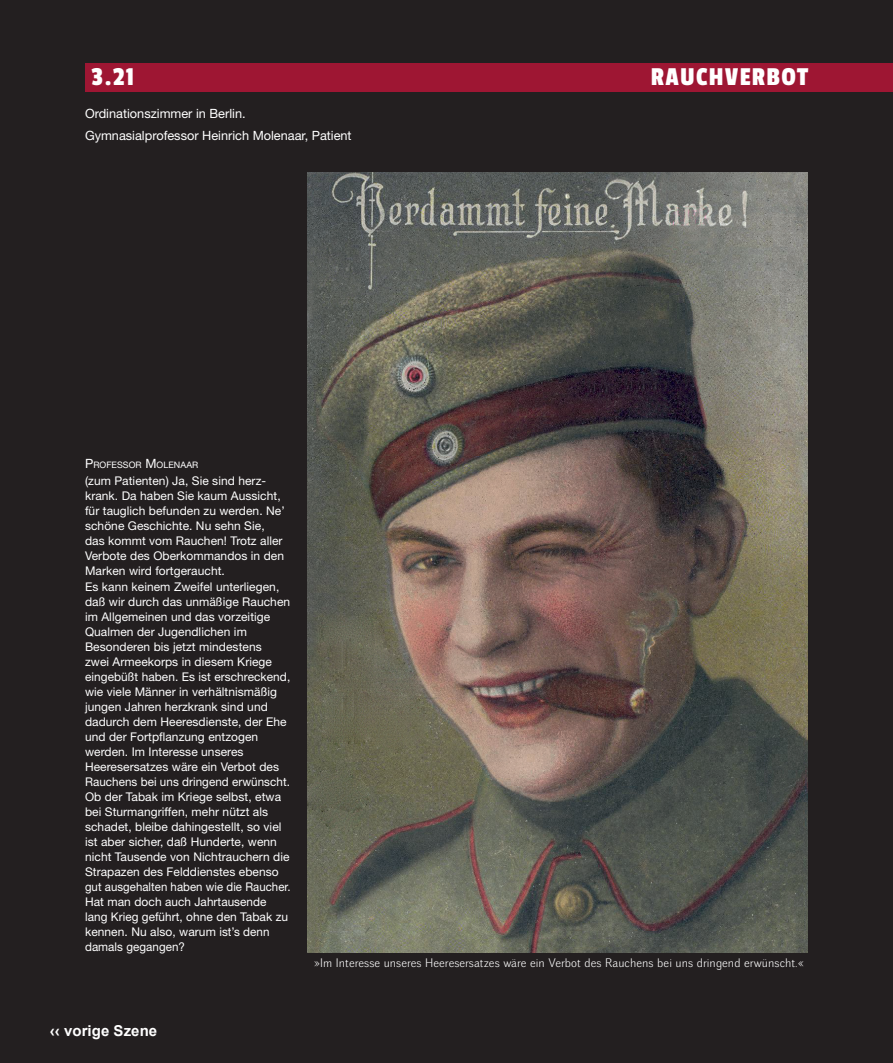
<style>
.page{position:relative;width:893px;height:1063px;background:#231f20}
.page>*{position:absolute;margin:0;border:0;box-sizing:border-box;transform-origin:0 0}
.t1{font:27px "Passion One";letter-spacing:.05em;color:#fff}
.t2{font:700 15px "Arial";letter-spacing:.005em;color:#fff}
.t3{font:12.75px/21.8px "Helvetica Neue";color:#fff}
.t4{font:12px/15px "Helvetica Neue";letter-spacing:.005em;color:#fff}
.t5{font:12px "Walbaum Grotesk 32 Pro";letter-spacing:.005em;color:#fff}
.t6{font:8.85px "Helvetica Neue";letter-spacing:.005em;color:#fff}
.s1{font-size:12.75px}
</style>
<div class="page">
<div style="left:85px;top:63px;width:808px;height:28px;background:#9e1633"></div>
<img style="left:307px;top:172px;width:500px;height:780px">
<h1 class="t1" style="left:91px;top:63px;width:45px">3.21</h1>
<h1 class="t1" style="left:651px;top:63px;width:159px">RAUCHVERBOT</h1>
<p class="t3" style="left:85px;top:103px;width:268px">Ordinationszimmer in Berlin.<br>Gymnasialprofessor Heinrich Molenaar, Patient</p>
<p class="t6" style="left:85px;top:460px;width:115px"><span class="s1">P</span>ROFESSOR <span class="s1">M</span>OLENAAR</p>
<p class="t4" style="left:85px;top:473px;width:201px">(zum Patienten) Ja, Sie sind herz&shy;krank. Da haben Sie kaum Aussicht, für tauglich befunden zu werden. Ne’ schöne Geschichte. Nu sehn Sie, das kommt vom Rauchen! Trotz aller Verbote des Oberkommandos in den Marken wird fortgeraucht.</p>
<p class="t4" style="left:85px;top:579px;width:207px">Es kann keinem Zweifel unterliegen, daß wir durch das unmäßige Rauchen im Allgemeinen und das vorzeitige Qualmen der Jugendlichen im Besonderen bis jetzt mindestens<br>zwei Armeekorps in diesem Kriege eingebüßt haben. Es ist erschreckend, wie viele Männer in verhältnismäßig jungen Jahren herzkrank sind und dadurch dem Heeresdienste, der Ehe und der Fortpflanzung entzogen werden. Im Interesse unseres Heeresersatzes wäre ein Verbot des Rauchens bei uns dringend erwünscht.<br>Ob der Tabak im Kriege selbst, etwa bei Sturmangriffen, mehr nützt als schadet, bleibe dahingestellt, so viel ist aber sicher, daß Hunderte, wenn nicht Tausende von Nichtrauchern die Strapazen des Felddienstes ebenso gut ausgehalten haben wie die Raucher.<br>Hat man doch auch Jahrtausende lang Krieg geführt, ohne den Tabak zu kennen. Nu also, warum ist’s denn damals gegangen?</p>
<p class="t2" style="left:50px;top:1020px;width:109px">‹‹ vorige Szene</p>
<p class="t5" style="left:314px;top:957px;width:492px">»Im Interesse unseres Heeresersatzes wäre ein Verbot des Rauchens bei uns dringend erwünscht.«</p>
</div>
